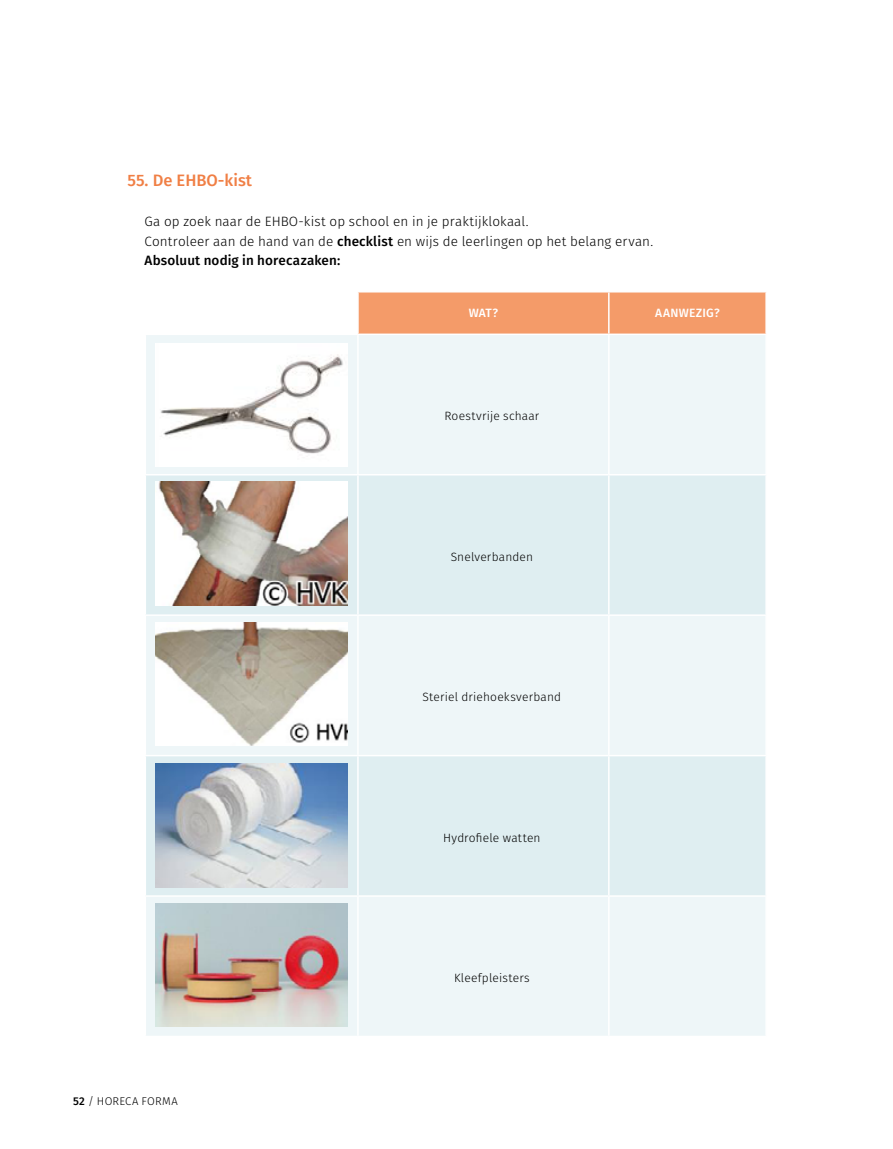
<style>
.page{position:relative;width:893px;height:1149px;background:#fff}
.page>*{position:absolute;margin:0;border:0;box-sizing:border-box;transform-origin:0 0}
.t1{font:500 16.5px "Fira Sans";color:#f07f45}
.t2{font:300 13.5px/19.5px "Fira Sans";letter-spacing:.005em;color:#000}
.t3{font:300 12px "Fira Sans";letter-spacing:.015em;color:#000}
.t4{font:500 12px "Fira Sans";letter-spacing:.025em;color:#fff}
.t5{font:300 11.25px "Fira Sans";letter-spacing:.015em;color:#000}
.s1{font-weight:500}
</style>
<div class="page">
<div style="left:359px;top:292px;width:406px;height:41px;background:#f49b69"></div>
<div style="left:146px;top:335px;width:619px;height:700px;background:#eef6f8"></div>
<svg style="left:146px;top:475px;width:619px;height:420px;background:#e4f0f3"></svg>
<hr style="left:608px;top:292px;width:2px;height:41px;background:#fff">
<hr style="left:357px;top:335px;width:2px;height:139px;background:#fff">
<hr style="left:608px;top:335px;width:2px;height:139px;background:#fff">
<hr style="left:145px;top:474px;width:213px;height:1px;background:#fff">
<hr style="left:358px;top:474px;width:251px;height:1px;background:#fff">
<hr style="left:357px;top:475px;width:2px;height:139px;background:#fff">
<hr style="left:609px;top:474px;width:158px;height:1px;background:#fff">
<hr style="left:608px;top:475px;width:2px;height:139px;background:#fff">
<hr style="left:145px;top:614px;width:213px;height:1px;background:#fff">
<hr style="left:358px;top:614px;width:251px;height:1px;background:#fff">
<hr style="left:357px;top:615px;width:2px;height:139px;background:#fff">
<hr style="left:609px;top:614px;width:158px;height:1px;background:#fff">
<hr style="left:608px;top:615px;width:2px;height:139px;background:#fff">
<hr style="left:145px;top:754px;width:213px;height:2px;background:#fff">
<hr style="left:358px;top:754px;width:251px;height:2px;background:#fff">
<hr style="left:357px;top:756px;width:2px;height:139px;background:#fff">
<hr style="left:609px;top:754px;width:158px;height:2px;background:#fff">
<hr style="left:608px;top:756px;width:2px;height:139px;background:#fff">
<hr style="left:145px;top:895px;width:213px;height:1px;background:#fff">
<hr style="left:358px;top:895px;width:251px;height:1px;background:#fff">
<hr style="left:357px;top:896px;width:2px;height:139px;background:#fff">
<hr style="left:609px;top:895px;width:158px;height:1px;background:#fff">
<hr style="left:608px;top:896px;width:2px;height:139px;background:#fff">
<img style="left:156px;top:343px;width:191px;height:123px">
<img style="left:156px;top:482px;width:191px;height:123px">
<img style="left:156px;top:622px;width:191px;height:123px">
<img style="left:156px;top:763px;width:191px;height:124px">
<img style="left:156px;top:902px;width:191px;height:124px">
<p class="t1" style="left:128px;top:167px;width:126px">55. De EHBO-kist</p>
<p class="t2" style="left:145px;top:212px;width:510px">Ga op zoek naar de EHBO-kist op school en in je praktijklokaal.<br>Controleer aan de hand van de <span class="s1">checklist</span> en wijs de leerlingen op het belang ervan.<br><span class="s1">Absoluut nodig in horecazaken:</span></p>
<p class="t4" style="left:469px;top:303px;width:31px">WAT?</p>
<p class="t4" style="left:655px;top:303px;width:66px">AANWEZIG?</p>
<p class="t3" style="left:444px;top:407px;width:96px">Roestvrije schaar</p>
<p class="t3" style="left:451px;top:548px;width:84px">Snelverbanden</p>
<p class="t3" style="left:423px;top:688px;width:140px">Steriel driehoeksverband</p>
<p class="t3" style="left:443px;top:828px;width:99px">Hydrofiele watten</p>
<p class="t5" style="left:73px;top:1093px;width:106px"><span class="s1">52</span> / HORECA FORMA</p>
<p class="t3" style="left:454px;top:969px;width:77px">Kleefpleisters</p>
</div>
